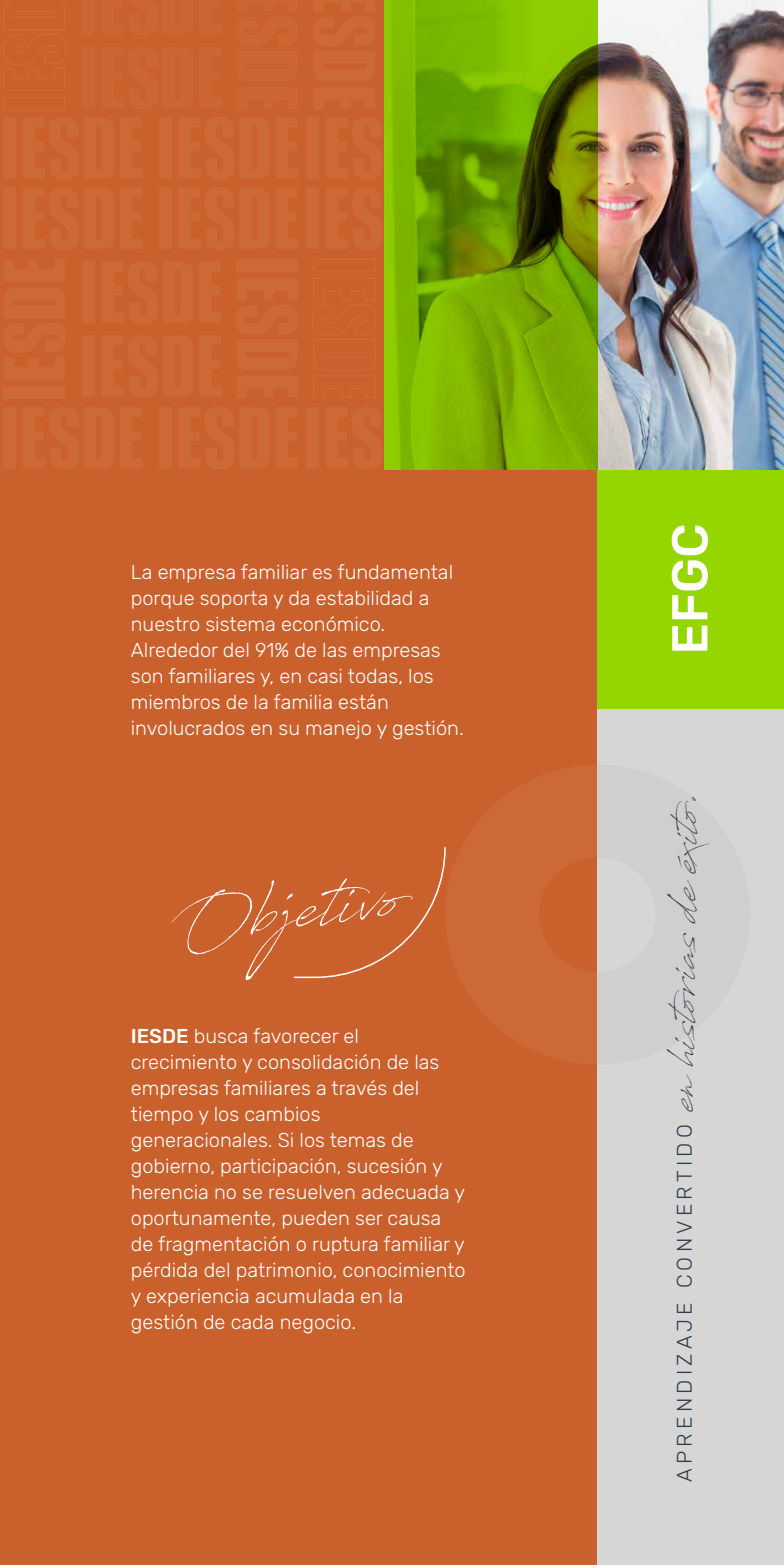
<style>
.page{position:relative;width:784px;height:1565px;background:#fff}
.page>*{position:absolute;margin:0;border:0;box-sizing:border-box;transform-origin:0 0}
.t1{font:69.2px "Antro Vectra";color:#fff}
.t2{font:500 50.4px "Rubik";color:#fff}
.t3{font:42.4px "Antro Vectra";color:#333e48}
.t4{font:300 21px "Rubik";letter-spacing:.2em;color:#333e48}
.t5{font:300 20px/26px "Rubik";color:#fff}
.s1{font-weight:500}
</style>
<div class="page">
<div style="left:0;top:0;width:613px;height:1565px;background:#ca602c"></div>
<div style="left:4px;top:386px;width:61px;height:12px;background:#cd6837"></div>
<svg style="left:4px;top:259px;width:62px;height:120px"></svg>
<div style="left:159px;top:117px;width:12px;height:62px;background:#cd6837"></div>
<svg style="left:179px;top:117px;width:119px;height:62px"></svg>
<div style="left:3px;top:117px;width:13px;height:62px;background:#cd6837"></div>
<svg style="left:120px;top:118px;width:22px;height:60px"></svg>
<svg style="left:23px;top:117px;width:91px;height:62px"></svg>
<div style="left:3px;top:188px;width:13px;height:61px;background:#cd6837"></div>
<svg style="left:120px;top:188px;width:22px;height:61px"></svg>
<svg style="left:23px;top:188px;width:91px;height:62px"></svg>
<div style="left:159px;top:407px;width:12px;height:61px;background:#cd6837"></div>
<svg style="left:179px;top:407px;width:119px;height:62px"></svg>
<div style="left:82px;top:261px;width:13px;height:62px;background:#cd6837"></div>
<svg style="left:199px;top:262px;width:22px;height:60px"></svg>
<svg style="left:102px;top:261px;width:91px;height:63px"></svg>
<div style="left:82px;top:335px;width:13px;height:61px;background:#cd6837"></div>
<svg style="left:199px;top:336px;width:22px;height:60px"></svg>
<svg style="left:102px;top:335px;width:91px;height:62px"></svg>
<div style="left:159px;top:188px;width:12px;height:61px;background:#cd6837"></div>
<svg style="left:179px;top:188px;width:119px;height:62px"></svg>
<div style="left:3px;top:407px;width:13px;height:61px;background:#cd6837"></div>
<svg style="left:120px;top:407px;width:22px;height:61px"></svg>
<svg style="left:23px;top:407px;width:91px;height:62px"></svg>
<svg style="left:312px;top:259px;width:64px;height:140px"></svg>
<div style="left:306px;top:117px;width:13px;height:62px;background:#cd6837"></div>
<svg style="left:326px;top:117px;width:59px;height:63px"></svg>
<div style="left:236px;top:259px;width:62px;height:13px;background:#cd6837"></div>
<svg style="left:237px;top:376px;width:61px;height:22px"></svg>
<svg style="left:236px;top:279px;width:62px;height:91px"></svg>
<div style="left:306px;top:188px;width:13px;height:61px;background:#cd6837"></div>
<svg style="left:326px;top:187px;width:59px;height:63px"></svg>
<div style="left:306px;top:407px;width:13px;height:61px;background:#cd6837"></div>
<svg style="left:326px;top:406px;width:59px;height:64px"></svg>
<div style="left:82px;top:0;width:13px;height:34px;background:#cd6837"></div>
<div style="left:82px;top:47px;width:13px;height:61px;background:#cd6837"></div>
<svg style="left:3px;top:0;width:64px;height:110px"></svg>
<svg style="left:313px;top:0;width:62px;height:110px"></svg>
<img style="left:597px;top:0;width:186px;height:470px">
<svg style="left:385px;top:0;width:212px;height:470px;background:#73a300"></svg>
<div style="left:597px;top:708px;width:186px;height:857px;background:#d6d6d7"></div>
<div style="left:597px;top:470px;width:186px;height:238px;background:#95d600"></div>
<svg style="left:293px;top:765px;width:304px;height:299px"></svg>
<p class="t5" style="left:131px;top:559px;width:334px">La empresa familiar es fundamental porque soporta y da estabilidad a nuestro sistema económico.<br>Alrededor del 91% de las empresas son familiares y, en casi todas, los miembros de la familia están involucrados en su manejo y gestión.</p>
<h1 class="t1" style="left:168px;top:876px;width:234px;rotate:-7deg">Objetivo</h1>
<p class="t5" style="left:131px;top:1024px;width:336px"><span class="s1">IESDE</span> busca favorecer el crecimiento y consolidación de las empresas familiares a través del tiempo y los cambios generacionales. Si los temas de gobierno, participación, sucesión y herencia no se resuelven adecuada y oportunamente, pueden ser causa de fragmentación o ruptura familiar y pérdida del patrimonio, conocimiento y experiencia acumulada en la gestión de cada negocio.</p>
<h2 class="t2" style="left:660px;top:654px;width:133px;rotate:-90deg">EFGC</h2>
<h3 class="t3" style="left:651px;top:1111px;width:322px;rotate:-89deg">en historias de éxito.</h3>
<p class="t4" style="left:672px;top:1482px;width:359px;rotate:-90deg">APRENDIZAJE CONVERTIDO</p>
</div>
